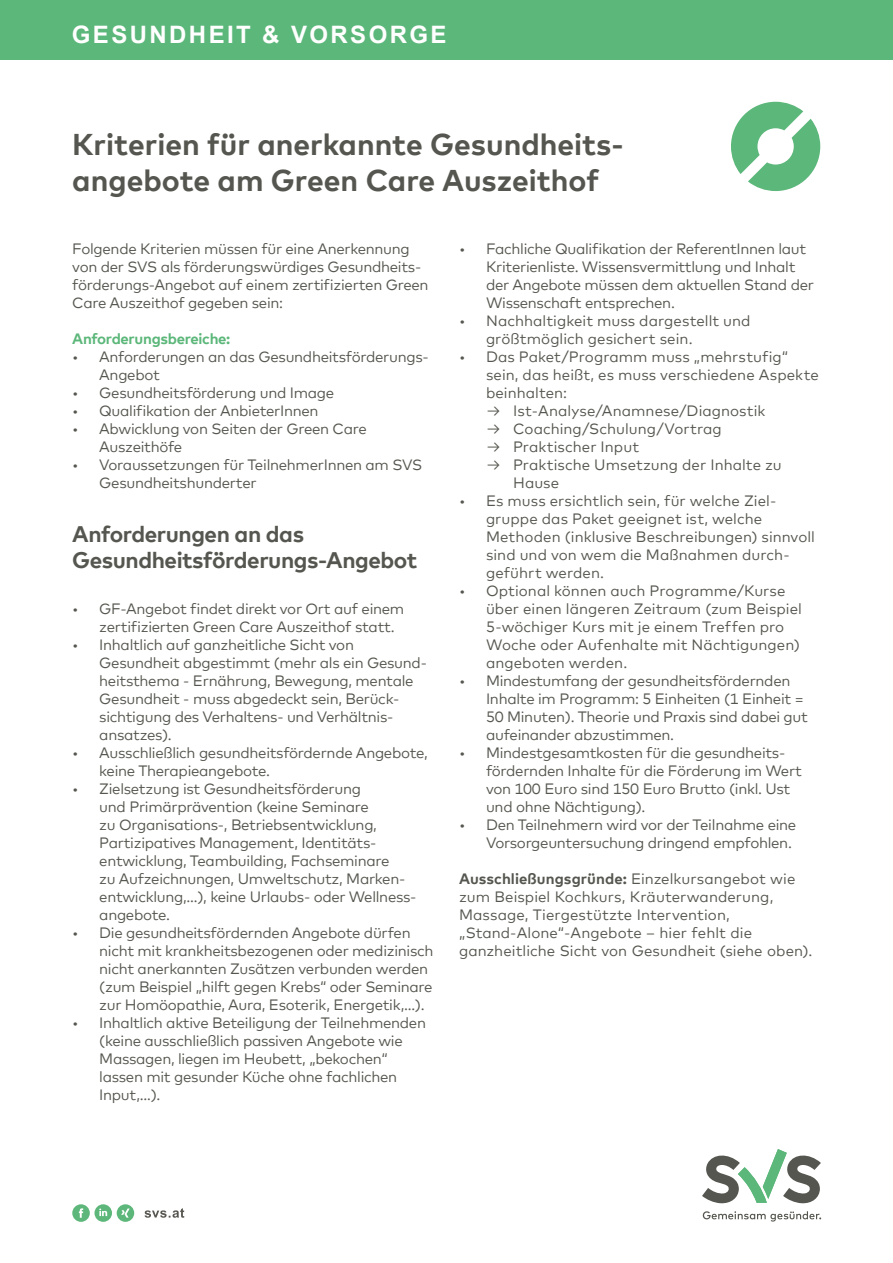
<style>
.page{position:relative;width:893px;height:1263px;background:#fff}
.page>*{position:absolute;margin:0;border:0;box-sizing:border-box;transform-origin:0 0}
.t1{font:700 30px/36px "Mark Offc Pro";color:#565650}
.t2{font:700 24px "Arial";letter-spacing:.1em;color:#fff}
.t3{font:700 22.5px/25.5px "Mark Offc Pro";letter-spacing:-.02em;color:#565650}
.t4{font:15px/18px "Mark Offc Pro";letter-spacing:-.02em;color:#565650}
.t5{font:15px/18px "Mark Offc Pro";letter-spacing:.005em;color:#565650}
.t6{font:15px "Mark Offc Pro";color:#565650}
.t7{font:700 15px "Mark Offc Pro";letter-spacing:-.02em;color:#5cb77a}
.s1{font-weight:700}
</style>
<div class="page">
<svg style="left:144px;top:1208px;width:40px;height:10px"></svg>
<div style="left:72px;top:1204px;width:18px;height:18px;background:#5db77a;border-radius:50%"></div>
<svg style="left:79px;top:1208px;width:4px;height:10px"></svg>
<div style="left:117px;top:1204px;width:17px;height:18px;background:#5db77a;border-radius:50%"></div>
<svg style="left:121px;top:1208px;width:9px;height:9px"></svg>
<svg style="left:94px;top:1204px;width:18px;height:18px"></svg>
<svg style="left:99px;top:1208px;width:8px;height:8px"></svg>
<svg style="left:702px;top:1149px;width:119px;height:55px"></svg>
<svg style="left:703px;top:1211px;width:118px;height:10px"></svg>
<svg style="left:731px;top:102px;width:89px;height:89px"></svg>
<div style="left:0;top:0;width:893px;height:60px;background:#5cb77a"></div>
<h2 class="t2" style="left:72px;top:18px;width:376px">GESUNDHEIT &amp; VORSORGE</h2>
<h1 class="t1" style="left:72px;top:124px;width:553px">Kriterien für anerkannte Gesundheits&shy;angebote am Green Care Auszeithof</h1>
<p class="t4" style="left:72px;top:239px;width:358px">Folgende Kriterien müssen für eine Anerkennung von der SVS als förderungswürdiges Gesundheits&shy;förderungs-Angebot auf einem zertifizierten Green Care Auszeithof gegeben sein:</p>
<p class="t7" style="left:72px;top:328px;width:160px">Anforderungsbereiche:</p>
<p class="t4" style="left:99px;top:347px;width:331px;text-indent:-27px">• Anforderungen an das Gesundheitsförderungs-<br>Angebot</p>
<p class="t4" style="left:72px;top:383px;width:264px">• Gesundheitsförderung und Image</p>
<p class="t4" style="left:72px;top:401px;width:248px">• Qualifikation der AnbieterInnen</p>
<p class="t4" style="left:99px;top:419px;width:269px;text-indent:-27px">• Abwicklung von Seiten der Green Care<br>Auszeithöfe</p>
<p class="t4" style="left:99px;top:455px;width:325px;text-indent:-27px">• Voraussetzungen für TeilnehmerInnen am SVS<br>Gesundheitshunderter</p>
<h3 class="t3" style="left:72px;top:520px;width:347px">Anforderungen an das<br>Gesundheitsförderungs-Angebot</h3>
<p class="t4" style="left:99px;top:599px;width:306px;text-indent:-27px">• GF-Angebot findet direkt vor Ort auf einem zertifizierten Green Care Auszeithof statt.</p>
<p class="t4" style="left:99px;top:635px;width:329px;text-indent:-27px">• Inhaltlich auf ganzheitliche Sicht von Gesundheit abgestimmt (mehr als ein Gesund&shy;heitsthema - Ernährung, Bewegung, mentale Gesundheit - muss abgedeckt sein, Berück&shy;sichtigung des Verhaltens- und Verhältnis&shy;ansatzes).</p>
<p class="t4" style="left:99px;top:743px;width:330px;text-indent:-27px">• Ausschließlich gesundheitsfördernde Angebote, keine Therapieangebote.</p>
<p class="t4" style="left:99px;top:779px;width:317px;text-indent:-27px">• Zielsetzung ist Gesundheitsförderung<br>und Primärprävention (keine Seminare<br>zu Organisations-, Betriebsentwicklung, Partizipatives Management, Identitäts&shy;entwicklung, Teambuilding, Fachseminare<br>zu Aufzeichnungen, Umweltschutz, Marken&shy;entwicklung,…), keine Urlaubs- oder Wellness&shy;angebote.</p>
<p class="t4" style="left:99px;top:923px;width:336px;text-indent:-27px">• Die gesundheitsfördernden Angebote dürfen nicht mit krankheitsbezogenen oder medizinisch nicht anerkannten Zusätzen verbunden werden (zum Beispiel „hilft gegen Krebs“ oder Seminare zur Homöopathie, Aura, Esoterik, Energetik,…).</p>
<p class="t4" style="left:99px;top:1013px;width:328px;text-indent:-27px">• Inhaltlich aktive Beteiligung der Teilnehmenden (keine ausschließlich passiven Angebote wie Massagen, liegen im Heubett, „bekochen“ lassen mit gesunder Küche ohne fachlichen Input,…).</p>
<p class="t4" style="left:486px;top:239px;width:330px;text-indent:-27px">• Fachliche Qualifikation der ReferentInnen laut Kriterienliste. Wissensvermittlung und Inhalt der Angebote müssen dem aktuellen Stand der Wissenschaft entsprechen.</p>
<p class="t5" style="left:486px;top:311px;width:266px;text-indent:-27px">• Nachhaltigkeit muss dargestellt und größtmöglich gesichert sein.</p>
<p class="t5" style="left:486px;top:347px;width:334px;text-indent:-27px">• Das Paket/Programm muss „mehrstufig“ sein, das heißt, es muss verschiedene Aspekte beinhalten:</p>
<p class="t5" style="left:486px;top:401px;width:281px">→ Ist-Analyse/Anamnese/Diagnostik</p>
<p class="t6" style="left:486px;top:418px;width:237px">→ Coaching/Schulung/Vortrag</p>
<p class="t5" style="left:486px;top:437px;width:155px">→ Praktischer Input</p>
<p class="t5" style="left:513px;top:455px;width:270px;text-indent:-27px">→ Praktische Umsetzung der Inhalte zu<br>Hause</p>
<p class="t5" style="left:486px;top:491px;width:330px;text-indent:-27px">• Es muss ersichtlich sein, für welche Ziel&shy;gruppe das Paket geeignet ist, welche Methoden (inklusive Beschreibungen) sinnvoll sind und von wem die Maßnahmen durch&shy;geführt werden.</p>
<p class="t5" style="left:486px;top:581px;width:317px;text-indent:-27px">• Optional können auch Programme/Kurse über einen längeren Zeitraum (zum Beispiel 5-wöchiger Kurs mit je einem Treffen pro Woche oder Aufenhalte mit Nächtigungen) angeboten werden.</p>
<p class="t4" style="left:486px;top:671px;width:323px;text-indent:-27px">• Mindestumfang der gesundheitsfördernden Inhalte im Programm: 5 Einheiten (1 Einheit = 50 Minuten). Theorie und Praxis sind dabei gut aufeinander abzustimmen.</p>
<p class="t4" style="left:486px;top:743px;width:317px;text-indent:-27px">• Mindestgesamtkosten für die gesundheits&shy;fördernden Inhalte für die Förderung im Wert von 100 Euro sind 150 Euro Brutto (inkl. Ust und ohne Nächtigung).</p>
<p class="t4" style="left:459px;top:815px;width:339px;text-align:right">• Den Teilnehmern wird vor der Teilnahme eine<br>Vorsorgeuntersuchung dringend empfohlen.</p>
<p class="t5" style="left:459px;top:869px;width:355px"><span class="s1">Ausschließungsgründe:</span> Einzelkursangebot wie zum Beispiel Kochkurs, Kräuterwanderung, Massage, Tiergestützte Intervention, „Stand-Alone“-Angebote – hier fehlt die ganzheitliche Sicht von Gesundheit (siehe oben).</p>
</div>
